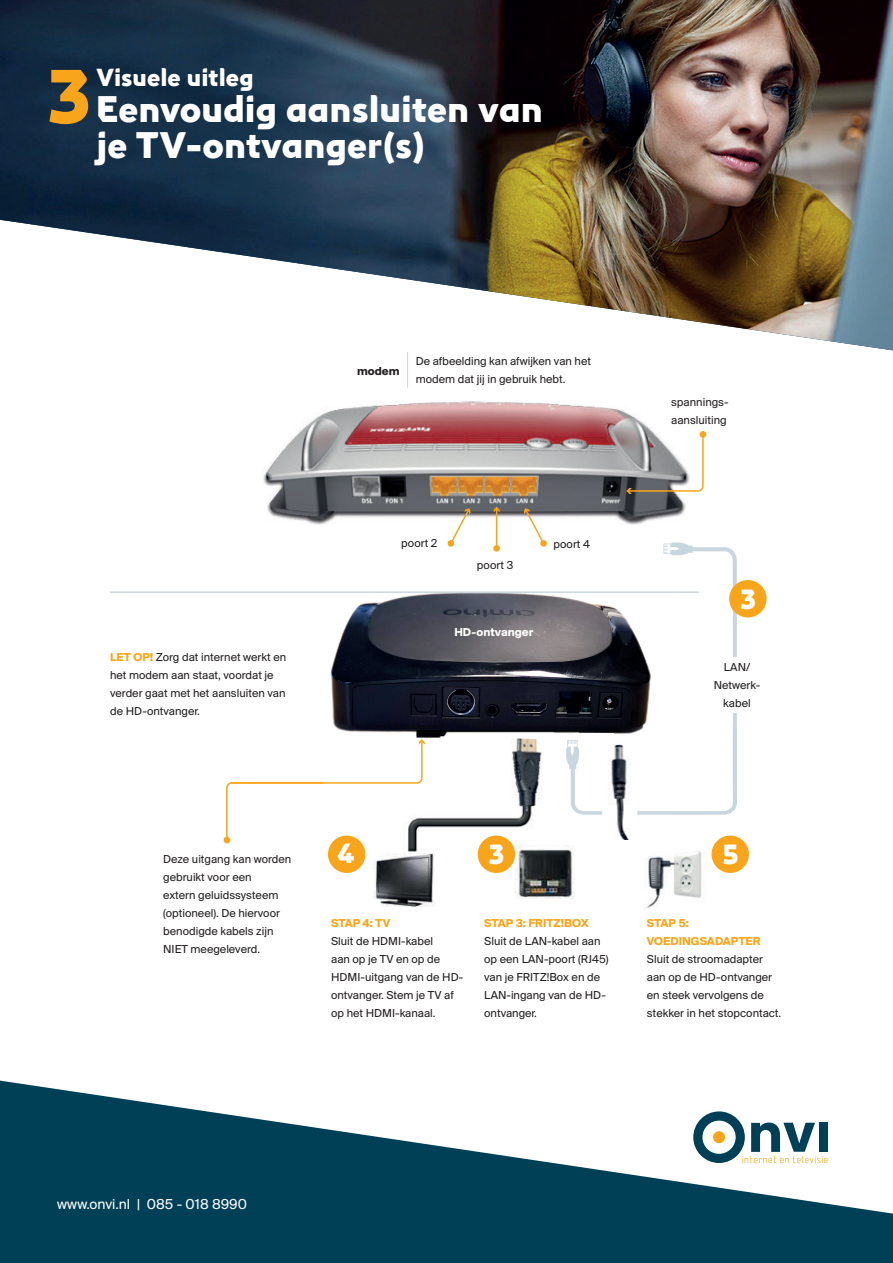
<style>
.page{position:relative;width:893px;height:1263px;background:#fff}
.page>*{position:absolute;margin:0;border:0;box-sizing:border-box;transform-origin:0 0}
.t1{font:75.3px "M7 Sans";color:#f9a51b}
.t2{font:36px/36px "M7 Sans";color:#fff}
.t3{font:27px "M7 Sans";color:#fff}
.t4{font:24px "M7 Sans";color:#fff}
.t5{font:15px "Suisse BP Intl";color:#fff}
.t6{font:12px/18px "Suisse BP Intl";color:#231f20}
.t7{font:700 12px/18px "Suisse BP Intl";color:#f9a51b}
.t8{font:700 12px "Suisse BP Intl";color:#fff}
.t9{font:700 12px "Suisse BP Intl";color:#231f20}
.s1{font-weight:700;color:#f9a51b}
</style>
<div class="page">
<img style="left:330px;top:593px;width:236px;height:140px">
<svg style="left:0;top:1080px;width:893px;height:183px;fill:#004056"></svg>
<img style="left:0;top:0;width:893px;height:350px">
<img style="left:263px;top:401px;width:423px;height:124px">
<img style="left:407px;top:737px;width:135px;height:129px">
<img style="left:373px;top:853px;width:64px;height:54px">
<img style="left:645px;top:851px;width:57px;height:58px">
<img style="left:515px;top:845px;width:60px;height:54px">
<img style="left:416px;top:729px;width:150px;height:8px">
<svg style="left:626px;top:433px;width:78px;height:61px"></svg>
<div style="left:700px;top:431px;width:6px;height:7px;background:#f9a51b;border-radius:50%"></div>
<hr style="left:407px;top:352px;width:1px;height:36px;background:#c8d6df">
<hr style="left:110px;top:591px;width:589px;height:2px;background:#c8d6df">
<svg style="left:447px;top:508px;width:24px;height:39px"></svg>
<svg style="left:494px;top:507px;width:6px;height:5px"></svg>
<div style="left:493px;top:545px;width:7px;height:7px;background:#f9a51b;border-radius:50%"></div>
<hr style="left:496px;top:509px;width:1px;height:39px;background:#f9a51b">
<svg style="left:524px;top:508px;width:23px;height:39px"></svg>
<svg style="left:224px;top:739px;width:201px;height:104px"></svg>
<img style="left:617px;top:815px;width:12px;height:25px">
<div style="left:478px;top:835px;width:37px;height:38px;background:#f9a51b;border-radius:50%"></div>
<div style="left:328px;top:835px;width:37px;height:38px;background:#f9a51b;border-radius:50%"></div>
<div style="left:711px;top:835px;width:38px;height:38px;background:#f9a51b;border-radius:50%"></div>
<svg style="left:566px;top:542px;width:171px;height:273px"></svg>
<div style="left:702px;top:657px;width:68px;height:55px;background:#fff"></div>
<div style="left:729px;top:580px;width:38px;height:37px;background:#f9a51b;border-radius:50%"></div>
<div style="left:685px;top:1107px;width:153px;height:59px;background:#fff"></div>
<div style="left:819px;top:1123px;width:9px;height:29px;background:#004056"></div>
<svg style="left:693px;top:1111px;width:134px;height:52px"></svg>
<h3 class="t4" style="left:97px;top:60px;width:159px">Visuele uitleg</h3>
<h2 class="t2" style="left:97px;top:92px;width:448px">Eenvoudig aansluiten van je TV-ontvanger(s)</h2>
<h1 class="t1" style="left:47px;top:41px;width:46px">3</h1>
<p class="t6" style="left:110px;top:647px;width:178px"><span class="s1">LET OP!</span> Zorg dat internet werkt en het modem aan staat, voordat je verder gaat met het aansluiten van de HD-ontvanger.</p>
<p class="t9" style="left:357px;top:364px;width:44px">modem</p>
<p class="t6" style="left:416px;top:351px;width:177px">De afbeelding kan afwijken van het modem dat jij in gebruik hebt.</p>
<p class="t6" style="left:401px;top:534px;width:38px">poort 2</p>
<p class="t6" style="left:477px;top:555px;width:38px">poort 3</p>
<p class="t6" style="left:553px;top:534px;width:38px">poort 4</p>
<p class="t8" style="left:454px;top:625px;width:80px">HD-ontvanger</p>
<p class="t6" style="left:671px;top:392px;width:59px">spannings&shy;aansluiting</p>
<h3 class="t3" style="left:740px;top:579px;width:17px">3</h3>
<p class="t6" style="left:714px;top:658px;width:48px;text-align:center">LAN/<br>Netwerk&shy;kabel</p>
<p class="t6" style="left:163px;top:849px;width:130px">Deze uitgang kan worden gebruikt voor een<br>extern geluidssysteem (optioneel). De hiervoor benodigde kabels zijn<br>NIET meegeleverd.</p>
<h3 class="t3" style="left:337px;top:834px;width:20px">4</h3>
<h3 class="t3" style="left:488px;top:835px;width:17px">3</h3>
<h3 class="t3" style="left:722px;top:835px;width:18px">5</h3>
<p class="t7" style="left:331px;top:914px;width:61px">STAP 4: TV</p>
<p class="t6" style="left:331px;top:932px;width:134px">Sluit de HDMI-kabel<br>aan op je TV en op de<br>HDMI-uitgang van de HD&shy;ontvanger. Stem je TV af op het HDMI-kanaal.</p>
<p class="t7" style="left:484px;top:914px;width:106px">STAP 3: FRITZ!BOX</p>
<p class="t6" style="left:484px;top:932px;width:126px">Sluit de LAN-kabel aan op een LAN-poort (RJ45) van je FRITZ!Box en de<br>LAN-ingang van de HD&shy;ontvanger.</p>
<p class="t7" style="left:647px;top:914px;width:115px">STAP 5:<br>VOEDINGSADAPTER</p>
<p class="t6" style="left:647px;top:950px;width:136px">Sluit de stroomadapter aan op de HD-ontvanger en steek vervolgens de stekker in het stopcontact.</p>
<p class="t5" style="left:57px;top:1195px;width:191px">www.onvi.nl | 085 - 018 8990</p>
</div>
